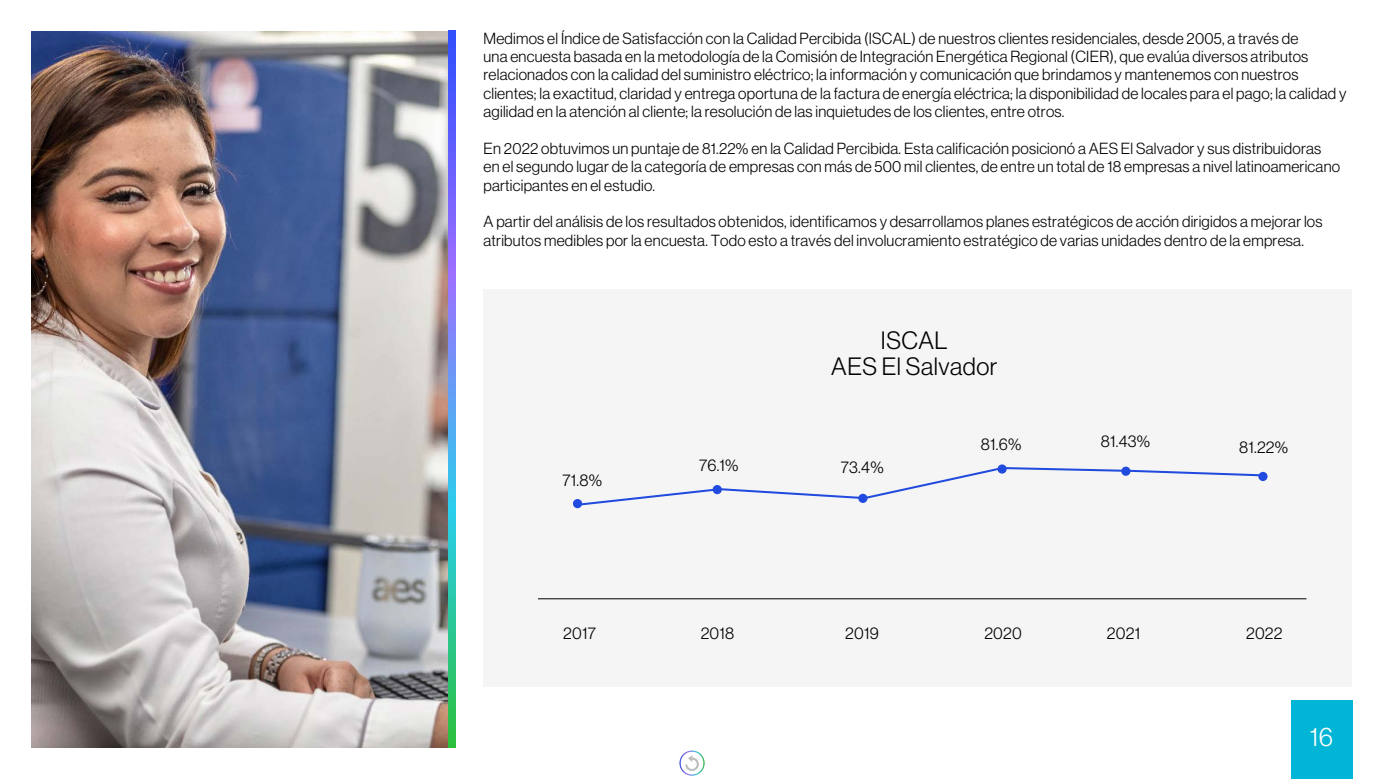
<style>
.page{position:relative;width:1384px;height:779px;background:#fff}
.page>*{position:absolute;margin:0;border:0;box-sizing:border-box;transform-origin:0 0}
.t1{font:26.25px "N Haas Grotesk DS Pro 45 Lt";color:#fff}
.t2{font:24.5px/26.2px "N Haas Grotesk DS Pro 45 Lt";letter-spacing:.02em;color:#000;text-align:center}
.t3{font:16.62px "N Haas Grotesk DS Pro 45 Lt";letter-spacing:.015em;color:#000}
.t4{font:15.75px/18.4px "N Haas Grotesk DS Pro 45 Lt";letter-spacing:.015em;color:#000}
</style>
<div class="page">
<div style="left:1291px;top:700px;width:61px;height:79px;background:#00b5d5"></div>
<img style="left:679px;top:750px;width:26px;height:26px">
<div style="left:483px;top:290px;width:868px;height:397px;background:#f5f5f5"></div>
<img style="left:32px;top:32px;width:416px;height:715px">
<svg style="left:448px;top:30px;width:7px;height:717px;background:#5196d8"></svg>
<svg style="left:573px;top:466px;width:691px;height:41px"></svg>
<hr style="left:538px;top:598px;width:768px;height:1px;background:#000">
<div style="left:573px;top:499px;width:9px;height:9px;background:#214ade;border-radius:50%"></div>
<div style="left:712px;top:485px;width:10px;height:9px;background:#214ade;border-radius:50%"></div>
<div style="left:858px;top:494px;width:9px;height:9px;background:#214ade;border-radius:50%"></div>
<div style="left:997px;top:464px;width:9px;height:9px;background:#214ade;border-radius:50%"></div>
<div style="left:1258px;top:472px;width:9px;height:9px;background:#214ade;border-radius:50%"></div>
<div style="left:1121px;top:466px;width:9px;height:10px;background:#214ade;border-radius:50%"></div>
<p class="t4" style="left:483px;top:29px;width:864px">Medimos el Índice de Satisfacción con la Calidad Percibida (ISCAL) de nuestros clientes residenciales, desde 2005, a través de<br>una encuesta basada en la metodología de la Comisión de Integración Energética Regional (CIER), que evalúa diversos atributos relacionados con la calidad del suministro eléctrico; la información y comunicación que brindamos y mantenemos con nuestros clientes; la exactitud, claridad y entrega oportuna de la factura de energía eléctrica; la disponibilidad de locales para el pago; la calidad y agilidad en la atención al cliente; la resolución de las inquietudes de los clientes, entre otros.</p>
<p class="t4" style="left:483px;top:139px;width:858px">En 2022 obtuvimos un puntaje de 81.22% en la Calidad Percibida. Esta calificación posicionó a AES El Salvador y sus distribuidoras en el segundo lugar de la categoría de empresas con más de 500 mil clientes, de entre un total de 18 empresas a nivel latinoamericano participantes en el estudio.</p>
<p class="t4" style="left:483px;top:213px;width:840px">A partir del análisis de los resultados obtenidos, identificamos y desarrollamos planes estratégicos de acción dirigidos a mejorar los atributos medibles por la encuesta. Todo esto a través del involucramiento estratégico de varias unidades dentro de la empresa.</p>
<p class="t3" style="left:562px;top:471px;width:41px">71.8%</p>
<p class="t3" style="left:563px;top:623px;width:34px">2017</p>
<p class="t3" style="left:699px;top:455px;width:41px">76.1%</p>
<p class="t3" style="left:700px;top:623px;width:35px">2018</p>
<h2 class="t2" style="left:831px;top:327px;width:167px">ISCAL<br>AES El Salvador</h2>
<p class="t3" style="left:840px;top:458px;width:44px">73.4%</p>
<p class="t3" style="left:845px;top:623px;width:35px">2019</p>
<p class="t3" style="left:980px;top:435px;width:42px">81.6%</p>
<p class="t3" style="left:984px;top:623px;width:39px">2020</p>
<p class="t3" style="left:1100px;top:432px;width:51px">81.43%</p>
<p class="t3" style="left:1106px;top:623px;width:35px">2021</p>
<p class="t3" style="left:1239px;top:438px;width:51px">81.22%</p>
<p class="t3" style="left:1246px;top:623px;width:38px">2022</p>
<h1 class="t1" style="left:1309px;top:722px;width:25px">16</h1>
</div>
